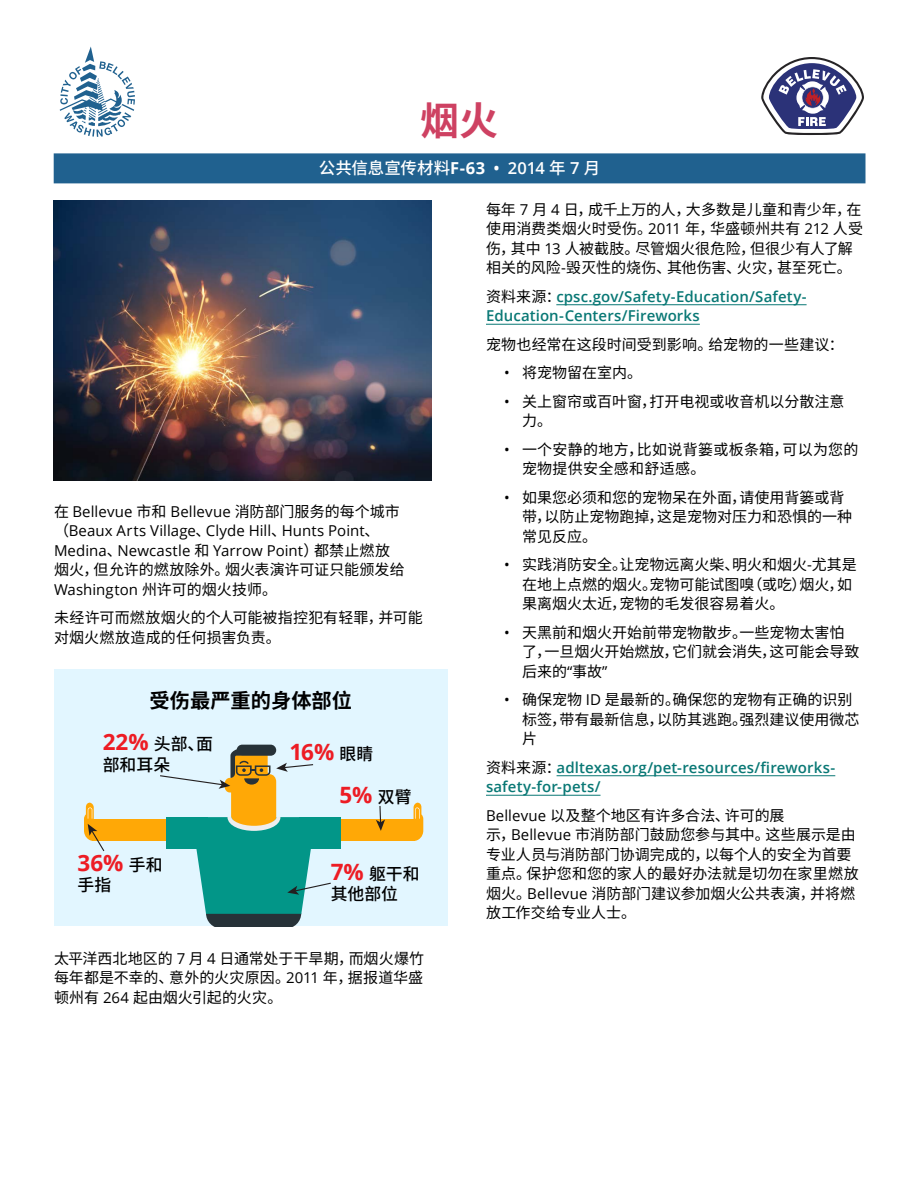
<style>
.page{position:relative;width:918px;height:1188px;background:#fff}
.page>*{position:absolute;margin:0;border:0;box-sizing:border-box;transform-origin:0 0}
.t1{font:700 39px "Source Han Sans CN";color:#ce4162}
.t2{font:700 22.5px "Open Sans";color:#ed1c24}
.t3{font:700 20.25px "Source Han Sans CN";color:#000}
.t4{font:500 16.8px/20.2px "Source Han Sans CN";color:#000}
.Handout{font:500 16.5px "Source Han Sans CN";letter-spacing:-.005em;color:#fff}
.body_text{font:15px/19.5px "Source Han Sans CN";color:#000}
.body_text-2{font:15px/19.5px "Open Sans";letter-spacing:.005em;color:#000}
.body_text-3{font:600 15px/19.5px "Open Sans";letter-spacing:.01em;color:#097875}
.body_text-4{font:15px/19.5px "Source Han Sans CN";letter-spacing:.02em;color:#000}
.s1{font-family:"Open Sans";font-weight:700}
.s2{font-family:"Open Sans";font-weight:600}
.s3{font-family:"Open Sans"}
.s4{font-family:"Source Han Sans CN";font-weight:400;color:#000}
.s5{font-family:"Source Han Sans CN"}
.s6{font-family:"Source Han Sans CN";font-weight:500;font-size:16.8px;color:#000}
.s7{font-family:"Open Sans";font-weight:700;font-size:22.5px;color:#ed1c24}
</style>
<div class="page">
<svg style="left:60px;top:46px;width:75px;height:91px"></svg>
<svg style="left:761px;top:57px;width:103px;height:78px"></svg>
<img style="left:54px;top:201px;width:378px;height:280px">
<div style="left:54px;top:153px;width:812px;height:30px;background:#20618f"></div>
<hr style="left:556px;top:304px;width:251px;height:1px;background:#097875">
<hr style="left:486px;top:324px;width:214px;height:1px;background:#097875">
<hr style="left:557px;top:775px;width:278px;height:1px;background:#097875">
<hr style="left:486px;top:795px;width:115px;height:1px;background:#097875">
<div style="left:54px;top:670px;width:394px;height:256px;background:#e2f6ff"></div>
<div style="left:92px;top:820px;width:116px;height:21px;background:#ffa806"></div>
<div style="left:299px;top:820px;width:116px;height:21px;background:#ffa806"></div>
<svg style="left:414px;top:803px;width:9px;height:38px"></svg>
<div style="left:299px;top:817px;width:42px;height:31px;background:#029688"></div>
<svg style="left:376px;top:806px;width:9px;height:25px"></svg>
<svg style="left:159px;top:745px;width:173px;height:181px"></svg>
<svg style="left:84px;top:803px;width:21px;height:49px"></svg>
<h1 class="t1" style="left:420px;top:98px;width:79px">烟火</h1>
<p class="Handout" style="left:319px;top:159px;width:283px">公共信息宣传材料<span class="s1">F-63</span> <span class="s2">• 2014</span> 年 <span class="s2">7</span> 月</p>
<p class="body_text" style="left:486px;top:200px;width:379px">每年 <span class="s3">7</span> 月 <span class="s3">4</span> 日，成千上万的人，大多数是儿童和青少年，在使用消费类烟火时受伤。<span class="s3">2011</span> 年，华盛顿州共有 <span class="s3">212</span> 人受伤，其中 <span class="s3">13</span> 人被截肢。尽管烟火很危险，但很少有人了解相关的风险<span class="s3">-</span>毁灭性的烧伤、其他伤害、火灾，甚至死亡。</p>
<p class="body_text-3" style="left:486px;top:286px;width:322px"><span class="s4">资料来源：</span>cpsc.gov/Safety-Education/Safety-<br>Education-Centers/Fireworks</p>
<p class="body_text" style="left:486px;top:335px;width:359px">宠物也经常在这段时间受到影响。给宠物的一些建议：</p>
<p class="body_text" style="left:504px;top:363px;width:140px"><span class="s3">•</span> 将宠物留在室内。</p>
<p class="body_text" style="left:522px;top:392px;width:324px;text-indent:-18px"><span class="s3">•</span> 关上窗帘或百叶窗，打开电视或收音机以分散注意力。</p>
<p class="body_text-4" style="left:522px;top:440px;width:338px;text-indent:-18px"><span class="s3">•</span> 一个安静的地方，比如说背篓或板条箱，可以为您的宠物提供安全感和舒适感。</p>
<p class="body_text" style="left:522px;top:488px;width:331px;text-indent:-18px"><span class="s3">•</span> 如果您必须和您的宠物呆在外面，请使用背篓或背带，以防止宠物跑掉，这是宠物对压力和恐惧的一种常见反应。</p>
<p class="body_text" style="left:522px;top:555px;width:336px;text-indent:-18px"><span class="s3">•</span> 实践消防安全。让宠物远离火柴、明火和烟火<span class="s3">-</span>尤其是在地上点燃的烟火。宠物可能试图嗅（或吃）烟火，如果离烟火太近，宠物的毛发很容易着火。</p>
<p class="body_text" style="left:522px;top:623px;width:339px;text-indent:-18px"><span class="s3">•</span> 天黑前和烟火开始前带宠物散步。一些宠物太害怕了，一旦烟火开始燃放，它们就会消失，这可能会导致后来的<span class="s3">“</span>事故<span class="s3">”</span></p>
<p class="body_text" style="left:522px;top:690px;width:339px;text-indent:-18px"><span class="s3">•</span> 确保宠物 <span class="s3">ID</span> 是最新的。确保您的宠物有正确的识别标签，带有最新信息，以防其逃跑。强烈建议使用微芯片</p>
<p class="body_text-3" style="left:486px;top:757px;width:351px"><span class="s4">资料来源：</span>adltexas.org/pet-resources/fireworks&shy;safety-for-pets/</p>
<p class="body_text" style="left:486px;top:806px;width:374px"><span class="s3">Bellevue</span> 以及整个地区有许多合法、许可的展<br>示，<span class="s3">Bellevue</span> 市消防部门鼓励您参与其中。这些展示是由专业人员与消防部门协调完成的，以每个人的安全为首要重点。保护您和您的家人的最好办法就是切勿在家里燃放烟火。<span class="s3">Bellevue</span> 消防部门建议参加烟火公共表演，并将燃放工作交给专业人士。</p>
<p class="body_text-2" style="left:54px;top:501px;width:352px"><span class="s5">在</span> Bellevue <span class="s5">市和</span> Bellevue <span class="s5">消防部门服务的每个城市（</span>Beaux Arts Village<span class="s5">、</span>Clyde Hill<span class="s5">、</span>Hunts Point<span class="s5">、</span>Medina<span class="s5">、</span>Newcastle <span class="s5">和</span> Yarrow Point<span class="s5">）都禁止燃放烟火，但允许的燃放除外。烟火表演许可证只能颁发给</span>Washington <span class="s5">州许可的烟火技师。</span></p>
<p class="body_text" style="left:54px;top:608px;width:370px">未经许可而燃放烟火的个人可能被指控犯有轻罪，并可能对烟火燃放造成的任何损害负责。</p>
<p class="t3" style="left:150px;top:689px;width:204px">受伤最严重的身体部位</p>
<p class="t2" style="left:289px;top:736px;width:86px">16% <span class="s6">眼睛</span></p>
<p class="t4" style="left:103px;top:735px;width:112px"><span class="s7">22%</span> 头部、面部和耳朵</p>
<p class="t2" style="left:339px;top:779px;width:74px">5% <span class="s6">双臂</span></p>
<p class="t2" style="left:78px;top:847px;width:86px">36% <span class="s6">手和</span></p>
<p class="t4" style="left:78px;top:875px;width:35px">手指</p>
<p class="t4" style="left:331px;top:864px;width:90px"><span class="s7">7%</span> 躯干和其他部位</p>
<p class="body_text" style="left:54px;top:949px;width:372px;text-align:justify">太平洋西北地区的 <span class="s3">7</span> 月 <span class="s3">4</span> 日通常处于干旱期，而烟火爆竹每年都是不幸的、意外的火灾原因。<span class="s3">2011</span> 年，据报道华盛顿州有 <span class="s3">264</span> 起由烟火引起的火灾。</p>
</div>
